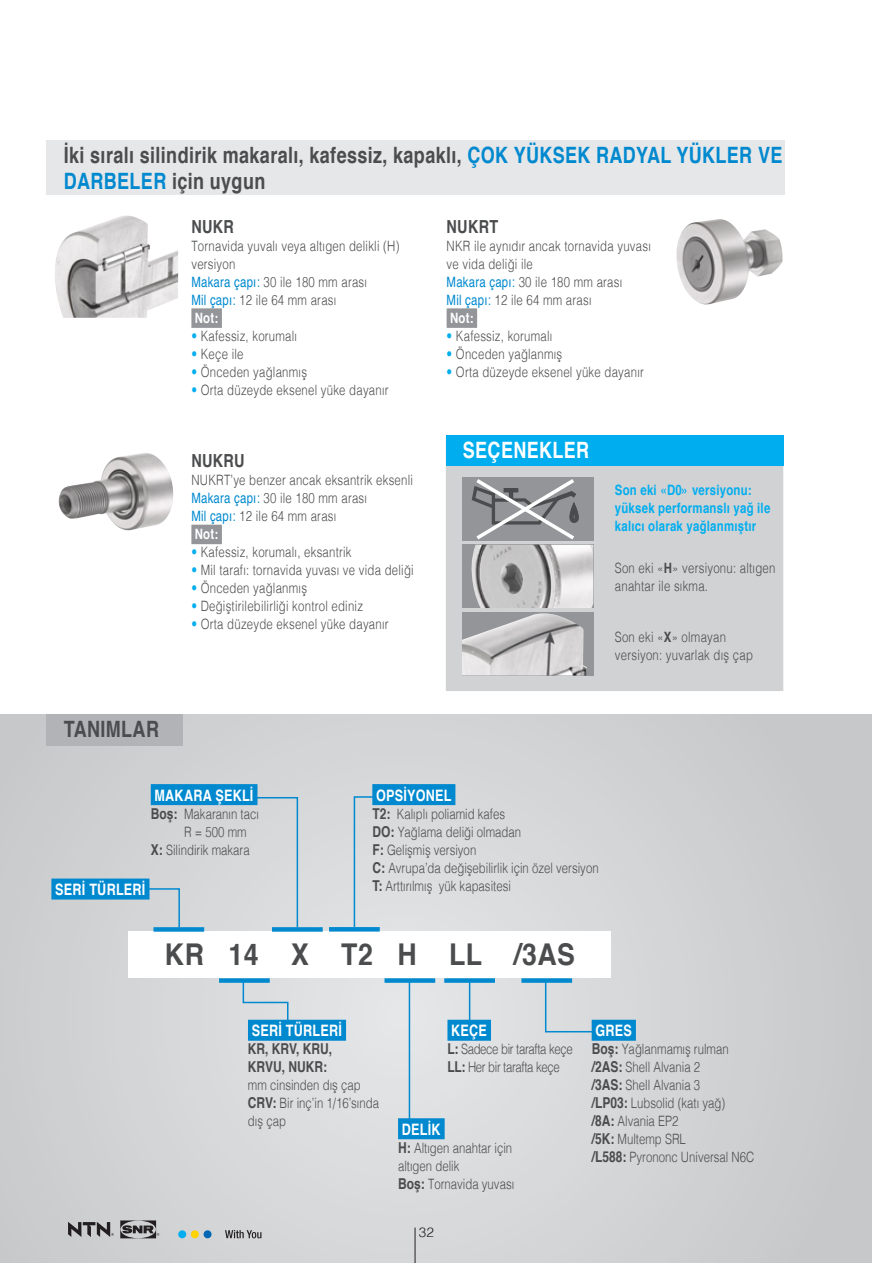
<style>
.page{position:relative;width:872px;height:1263px;background:#fff}
.page>*{position:absolute;margin:0;border:0;box-sizing:border-box;transform-origin:0 0}
.t1{font:700 30px "Helvetica";letter-spacing:.02em;color:#4b4c4d;scale:.89 1}
.t2{font:700 22.5px/25.5px "Helvetica";letter-spacing:.02em;color:#4b4c4d;scale:.8 1}
.t3{font:700 22.5px "Helvetica";letter-spacing:.02em;color:#fff;scale:.8 1}
.t4{font:700 18px "Helvetica";letter-spacing:.02em;color:#4b4c4d;scale:.8 1}
.t5{font:700 15.75px "Helvetica";letter-spacing:.02em;color:#fff;scale:.8 1}
.t6{font:700 15px "Helvetica";color:#4b4c4d;scale:.8 1}
.t7{font:300 14.25px/18px "Helvetica";letter-spacing:.02em;color:#4b4c4d;scale:.8 1}
.t8{font:300 14.25px/18px "Helvetica";color:#4b4c4d;scale:.8 1}
.t9{font:700 14.25px/18px "Helvetica";letter-spacing:.02em;color:#00aeef;scale:.8 1}
.t10{font:300 14.25px "Helvetica";letter-spacing:-.03em;color:#4b4c4d;scale:.8 1}
.t11{font:700 14.25px "Helvetica";letter-spacing:.02em;color:#fff;scale:.8 1}
.t12{font:300 13.5px "Helvetica";color:#231f20}
.s1{color:#0089cf}
.s2{font-weight:400;color:#0089cf}
.s3{color:#00aeef}
.s4{font-weight:700}
.s5{font-weight:700;font-size:15px}
</style>
<div class="page">
<div style="left:0;top:714px;width:872px;height:549px;background:#d3d4d6"></div>
<svg style="left:225px;top:1230px;width:36px;height:8px"></svg>
<img style="left:676px;top:219px;width:107px;height:86px">
<img style="left:55px;top:215px;width:123px;height:103px">
<img style="left:58px;top:453px;width:116px;height:78px">
<div style="left:47px;top:140px;width:737px;height:55px;background:#e6e7e9"></div>
<div style="left:446px;top:308px;width:31px;height:20px;background:#939598"></div>
<div style="left:191px;top:525px;width:31px;height:19px;background:#939598"></div>
<div style="left:191px;top:308px;width:31px;height:20px;background:#939598"></div>
<div style="left:446px;top:435px;width:338px;height:256px;background:#d1d2d4"></div>
<div style="left:446px;top:435px;width:337px;height:31px;background:#00aeef"></div>
<div style="left:47px;top:714px;width:136px;height:32px;background:#b2b3b7"></div>
<div style="left:128px;top:931px;width:483px;height:47px;background:#fff"></div>
<div style="left:51px;top:878px;width:98px;height:21px;background:#0089cf"></div>
<div style="left:248px;top:1020px;width:98px;height:21px;background:#0089cf"></div>
<div style="left:153px;top:927px;width:51px;height:5px;background:#0089cf"></div>
<div style="left:219px;top:978px;width:51px;height:5px;background:#0089cf"></div>
<div style="left:272px;top:927px;width:51px;height:5px;background:#0089cf"></div>
<div style="left:384px;top:978px;width:51px;height:5px;background:#0089cf"></div>
<div style="left:444px;top:978px;width:51px;height:5px;background:#0089cf"></div>
<div style="left:521px;top:978px;width:51px;height:5px;background:#0089cf"></div>
<svg style="left:147px;top:887px;width:34px;height:44px"></svg>
<svg style="left:242px;top:979px;width:47px;height:41px"></svg>
<svg style="left:220px;top:796px;width:79px;height:132px"></svg>
<hr style="left:409px;top:980px;width:1px;height:141px;background:#0089cf">
<svg style="left:544px;top:979px;width:53px;height:54px"></svg>
<div style="left:398px;top:1118px;width:46px;height:21px;background:#0089cf"></div>
<div style="left:447px;top:1020px;width:44px;height:21px;background:#0089cf"></div>
<div style="left:591px;top:1020px;width:45px;height:21px;background:#0089cf"></div>
<svg style="left:329px;top:927px;width:51px;height:4px"></svg>
<svg style="left:353px;top:796px;width:33px;height:133px"></svg>
<div style="left:372px;top:784px;width:83px;height:21px;background:#0089cf"></div>
<hr style="left:469px;top:980px;width:1px;height:44px;background:#0089cf">
<svg style="left:68px;top:1222px;width:46px;height:15px"></svg>
<svg style="left:120px;top:1220px;width:39px;height:18px"></svg>
<div style="left:178px;top:1230px;width:8px;height:8px;background:#00aeef;border-radius:50%"></div>
<div style="left:204px;top:1230px;width:7px;height:8px;background:#0166b3;border-radius:50%"></div>
<div style="left:191px;top:1230px;width:8px;height:8px;background:#fed304;border-radius:50%"></div>
<hr style="left:415px;top:1227px;width:1px;height:36px;background:#231f20">
<div style="left:151px;top:784px;width:106px;height:21px;background:#0089cf"></div>
<div style="left:462px;top:545px;width:131px;height:63px;background:#939598"></div>
<img style="left:471px;top:545px;width:122px;height:63px">
<div style="left:462px;top:612px;width:131px;height:63px;background:#939598"></div>
<img style="left:462px;top:613px;width:125px;height:62px">
<div style="left:462px;top:477px;width:131px;height:64px;background:#939598"></div>
<svg style="left:471px;top:479px;width:107px;height:61px"></svg>
<p class="t2" style="left:64px;top:143px;width:899px">İki sıralı silindirik makaralı, kafessiz, kapaklı, <span class="s1">ÇOK YÜKSEK RADYAL YÜKLER VE<br>DARBELER</span> için uygun</p>
<p class="t4" style="left:446px;top:212px;width:66px">NUKRT</p>
<p class="t7" style="left:446px;top:236px;width:257px">NKR ile aynıdır ancak tornavida yuvası ve vida deliği ile</p>
<p class="t7" style="left:446px;top:272px;width:221px"><span class="s2">Makara çapı:</span> 30 ile 180 mm arası</p>
<p class="t7" style="left:446px;top:290px;width:183px"><span class="s2">Mil çapı:</span> 12 ile 64 mm arası</p>
<p class="t11" style="left:450px;top:306px;width:31px">Not:</p>
<p class="t7" style="left:446px;top:326px;width:134px"><span class="s3">•</span> Kafessiz, korumalı</p>
<p class="t7" style="left:446px;top:344px;width:146px"><span class="s3">•</span> Önceden yağlanmış</p>
<p class="t7" style="left:446px;top:362px;width:248px"><span class="s3">•</span> Orta düzeyde eksenel yüke dayanır</p>
<p class="t4" style="left:191px;top:212px;width:55px">NUKR</p>
<p class="t7" style="left:191px;top:236px;width:262px">Tornavida yuvalı veya altıgen delikli (H) versiyon</p>
<p class="t7" style="left:191px;top:272px;width:221px"><span class="s2">Makara çapı:</span> 30 ile 180 mm arası</p>
<p class="t7" style="left:191px;top:290px;width:183px"><span class="s2">Mil çapı:</span> 12 ile 64 mm arası</p>
<p class="t11" style="left:195px;top:306px;width:31px">Not:</p>
<p class="t7" style="left:191px;top:326px;width:134px"><span class="s3">•</span> Kafessiz, korumalı</p>
<p class="t7" style="left:191px;top:344px;width:67px"><span class="s3">•</span> Keçe ile</p>
<p class="t7" style="left:191px;top:362px;width:146px"><span class="s3">•</span> Önceden yağlanmış</p>
<p class="t7" style="left:191px;top:380px;width:248px"><span class="s3">•</span> Orta düzeyde eksenel yüke dayanır</p>
<p class="t4" style="left:191px;top:446px;width:68px">NUKRU</p>
<p class="t7" style="left:191px;top:470px;width:278px">NUKRT’ye benzer ancak eksantrik eksenli</p>
<p class="t7" style="left:191px;top:488px;width:221px"><span class="s2">Makara çapı:</span> 30 ile 180 mm arası</p>
<p class="t7" style="left:191px;top:506px;width:183px"><span class="s2">Mil çapı:</span> 12 ile 64 mm arası</p>
<p class="t11" style="left:195px;top:522px;width:31px">Not:</p>
<p class="t7" style="left:191px;top:542px;width:202px"><span class="s3">•</span> Kafessiz, korumalı, eksantrik</p>
<p class="t7" style="left:191px;top:560px;width:279px"><span class="s3">•</span> Mil tarafı: tornavida yuvası ve vida deliği</p>
<p class="t7" style="left:191px;top:578px;width:146px"><span class="s3">•</span> Önceden yağlanmış</p>
<p class="t7" style="left:191px;top:596px;width:216px"><span class="s3">•</span> Değiştirilebilirliği kontrol ediniz</p>
<p class="t7" style="left:191px;top:614px;width:248px"><span class="s3">•</span> Orta düzeyde eksenel yüke dayanır</p>
<p class="t3" style="left:463px;top:432px;width:159px">SEÇENEKLER</p>
<p class="t9" style="left:615px;top:481px;width:196px">Son eki «D0» versiyonu: yüksek performanslı yağ ile kalıcı olarak yağlanmıştır</p>
<p class="t7" style="left:615px;top:557px;width:202px">Son eki «<span class="s4">H</span>» versiyonu: altıgen anahtar ile sıkma.</p>
<p class="t7" style="left:615px;top:626px;width:174px">Son eki «<span class="s4">X</span>» olmayan versiyon: yuvarlak dış çap</p>
<p class="t2" style="left:64px;top:717px;width:120px">TANIMLAR</p>
<p class="t5" style="left:154px;top:782px;width:125px">MAKARA ŞEKLİ</p>
<p class="t8" style="left:184px;top:803px;width:95px;text-indent:-33px"><span class="s5">Boş:</span> Makaranın tacı<br>R = 500 mm</p>
<p class="t8" style="left:151px;top:839px;width:125px"><span class="s5">X:</span> Silindirik makara</p>
<p class="t5" style="left:55px;top:877px;width:114px">SERİ TÜRLERİ</p>
<p class="t5" style="left:376px;top:782px;width:96px">OPSİYONEL</p>
<p class="t8" style="left:372px;top:803px;width:168px"><span class="s5">T2:</span> Kalıplı poliamid kafes</p>
<p class="t8" style="left:372px;top:821px;width:188px"><span class="s5">DO:</span> Yağlama deliği olmadan</p>
<p class="t8" style="left:372px;top:839px;width:131px"><span class="s5">F:</span> Gelişmiş versiyon</p>
<p class="t8" style="left:372px;top:857px;width:284px"><span class="s5">C:</span> Avrupa’da değişebilirlik için özel versiyon</p>
<p class="t8" style="left:372px;top:875px;width:175px"><span class="s5">T:</span> Arttırılmış yük kapasitesi</p>
<p class="t1" style="left:165px;top:930px;width:462px">KR 14 X T2 H LL /3AS</p>
<p class="t5" style="left:252px;top:1018px;width:114px">SERİ TÜRLERİ</p>
<p class="t6" style="left:248px;top:1037px;width:107px">KR, KRV, KRU,</p>
<p class="t6" style="left:248px;top:1055px;width:100px">KRVU, NUKR:</p>
<p class="t8" style="left:248px;top:1075px;width:142px">mm cinsinden dış çap</p>
<p class="t8" style="left:248px;top:1093px;width:165px"><span class="s5">CRV:</span> Bir inç’in 1/16’sında dış çap</p>
<p class="t5" style="left:451px;top:1018px;width:46px">KEÇE</p>
<p class="t10" style="left:447px;top:1037px;width:158px"><span class="s5">L:</span> Sadece bir tarafta keçe</p>
<p class="t10" style="left:447px;top:1055px;width:142px"><span class="s5">LL:</span> Her bir tarafta keçe</p>
<p class="t5" style="left:402px;top:1116px;width:50px">DELİK</p>
<p class="t8" style="left:398px;top:1138px;width:144px"><span class="s5">H:</span> Altıgen anahtar için altıgen delik</p>
<p class="t8" style="left:398px;top:1174px;width:147px"><span class="s5">Boş:</span> Tornavida yuvası</p>
<p class="t12" style="left:419px;top:1221px;width:17px">32</p>
<p class="t5" style="left:595px;top:1018px;width:47px">GRES</p>
<p class="t8" style="left:591px;top:1039px;width:173px"><span class="s5">Boş:</span> Yağlanmamış rulman</p>
<p class="t8" style="left:591px;top:1057px;width:137px"><span class="s5">/2AS:</span> Shell Alvania 2</p>
<p class="t8" style="left:591px;top:1075px;width:137px"><span class="s5">/3AS:</span> Shell Alvania 3</p>
<p class="t8" style="left:591px;top:1093px;width:168px"><span class="s5">/LP03:</span> Lubsolid (katı yağ)</p>
<p class="t8" style="left:591px;top:1111px;width:110px"><span class="s5">/8A:</span> Alvania EP2</p>
<p class="t8" style="left:591px;top:1129px;width:119px"><span class="s5">/5K:</span> Multemp SRL</p>
<p class="t8" style="left:591px;top:1147px;width:205px"><span class="s5">/L588:</span> Pyrononc Universal N6C</p>
</div>
